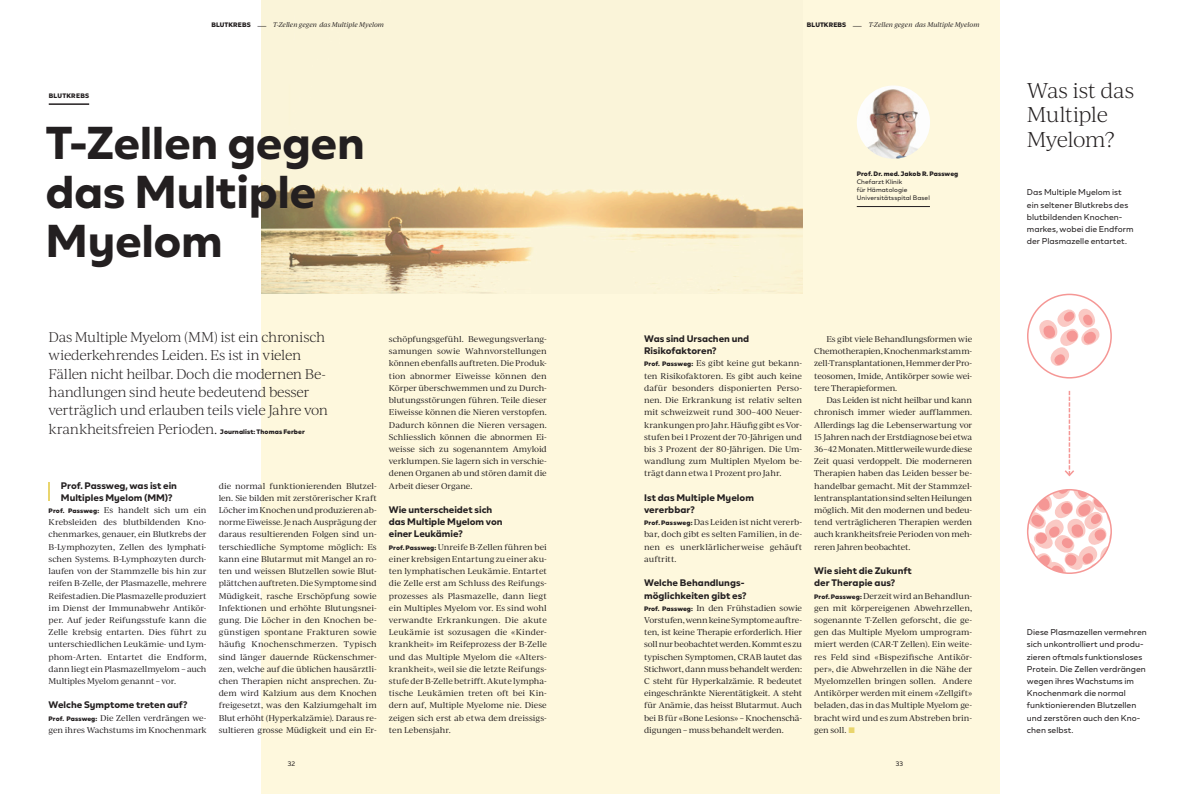
<style>
.page{position:relative;width:1191px;height:794px;background:#fff}
.page>*{position:absolute;margin:0;border:0;box-sizing:border-box;transform-origin:0 0}
.Titel_2{font:700 46px/48.8px "BR Nebula";letter-spacing:-.01em;color:#231f20}
.Titel_5{font:300 20.5px/24.4px "Ivy Journal";letter-spacing:-.03em;color:#231f20}
.Intro_Text{font:300 13.5px/18.3px "Ivy Journal";letter-spacing:-.035em;color:#231f20}
.GT_Titel{font:700 9.5px/12.2px "BR Nebula";color:#231f20}
.GT_Sans{font:8.5px/12.2px "BR Nebula";color:#231f20}
.GT_ohne_Einzug{font:8px/12.2px "Ivy Journal";letter-spacing:-.005em;color:#231f20;text-align:justify}
.GT{font:8px/12.2px "Ivy Journal";letter-spacing:-.025em;color:#231f20;text-align:justify}
.t1{font:italic 6.5px "Ivy Journal";color:#231f20}
.Small_Text{font:6.5px/8.1px "BR Nebula";letter-spacing:.01em;color:#231f20}
.Small_Text_Black{font:900 6.5px "BR Nebula";letter-spacing:.01em;color:#231f20}
.Categroy_Heading{font:900 6.5px "BR Nebula";letter-spacing:.035em;color:#231f20}
.s1{font-family:"BR Nebula";font-weight:900;font-style:normal}
.s2{font-family:"BR Nebula";font-style:normal}
.s3{font-family:"BR Nebula";font-weight:900;font-size:6.5px}
.s4{font-family:"BR Nebula";font-weight:700;color:#e9d56d}
</style>
<div class="page">
<div style="left:261px;top:0;width:738px;height:794px;background:#fef8dd"></div>
<img style="left:261px;top:182px;width:541px;height:111px">
<svg style="left:1064px;top:391px;width:10px;height:86px"></svg>
<hr style="left:49px;top:103px;width:40px;height:2px;background:#231f20">
<svg style="left:49px;top:482px;width:1px;height:19px"></svg>
<hr style="left:856px;top:206px;width:74px;height:1px;background:#231f20">
<img style="left:856px;top:85px;width:74px;height:74px;border-radius:37px">
<svg style="left:1038px;top:307px;width:63px;height:60px"></svg>
<div style="left:1027px;top:294px;width:84px;height:84px;border:2px solid #f59795;border-radius:50%"></div>
<svg style="left:1027px;top:490px;width:84px;height:83px"></svg>
<div style="left:1027px;top:489px;width:85px;height:85px;border:2px solid #f59795;border-radius:50%"></div>
<p class="t1" style="left:211px;top:20px;width:174px"><span class="s1">BLUTKREBS</span> <span class="s2">—</span> T-Zellen gegen das Multiple Myelom</p>
<p class="t1" style="left:807px;top:20px;width:174px"><span class="s1">BLUTKREBS</span> <span class="s2">—</span> T-Zellen gegen das Multiple Myelom</p>
<p class="Categroy_Heading" style="left:49px;top:91px;width:42px">BLUTKREBS</p>
<p class="Titel_2" style="left:45px;top:117px;width:321px">T-Zellen gegen das Multiple<br>Myelom</p>
<p class="Intro_Text" style="left:49px;top:327px;width:281px">Das Multiple Myelom (MM) ist ein chronisch wiederkehrendes Leiden. Es ist in vielen Fällen nicht heilbar. Doch die modernen Be&shy;handlungen sind heute bedeutend besser verträglich und erlauben teils viele Jahre von krankheitsfreien Perioden. <span class="s3">Journalist: Thomas Ferber</span></p>
<p class="GT_Titel" style="left:61px;top:479px;width:118px">Prof. Passweg, was ist ein<br>Multiples Myelom (MM)?</p>
<p class="GT_ohne_Einzug" style="left:49px;top:503px;width:159px"><span class="s3">Prof. Passweg:</span> Es handelt sich um ein Krebsleiden des blutbildenden Kno&shy;chenmarkes, genauer, ein Blutkrebs der B-Lymphozyten, Zellen des lymphati&shy;schen Systems. B-Lymphozyten durch&shy;laufen von der Stammzelle bis hin zur reifen B-Zelle, der Plasmazelle, mehrere Reifestadien. Die Plasmazelle produziert im Dienst der Immunabwehr Antikör&shy;per. Auf jeder Reifungsstufe kann die Zelle krebsig entarten. Dies führt zu unterschiedlichen Leukämie- und Lym&shy;phom-Arten. Entartet die Endform, dann liegt ein Plasmazellmyelom – auch Multiples Myelom genannt – vor.</p>
<p class="GT_Titel" style="left:49px;top:699px;width:140px">Welche Symptome treten auf?</p>
<p class="GT_ohne_Einzug" style="left:49px;top:711px;width:159px"><span class="s3">Prof. Passweg:</span> Die Zellen verdrängen we&shy;gen ihres Wachstums im Knochenmark</p>
<p class="GT_ohne_Einzug" style="left:219px;top:479px;width:159px">die normal funktionierenden Blutzel&shy;len. Sie bilden mit zerstörerischer Kraft Löcher im Knochen und produzieren ab&shy;norme Eiweisse. Je nach Ausprägung der daraus resultierenden Folgen sind un&shy;terschiedliche Symptome möglich: Es kann eine Blutarmut mit Mangel an ro&shy;ten und weissen Blutzellen sowie Blut&shy;plättchen auftreten. Die Symptome sind Müdigkeit, rasche Erschöpfung sowie Infektionen und erhöhte Blutungsnei&shy;gung. Die Löcher in den Knochen be&shy;günstigen spontane Frakturen sowie häufig Knochenschmerzen. Typisch sind länger dauernde Rückenschmer&shy;zen, welche auf die üblichen hausärztli&shy;chen Therapien nicht ansprechen. Zu&shy;dem wird Kalzium aus dem Knochen freigesetzt, was den Kalziumgehalt im Blut erhöht (Hyperkalzämie). Daraus re&shy;sultieren grosse Müdigkeit und ein Er-</p>
<p class="GT_ohne_Einzug" style="left:389px;top:333px;width:159px">schöpfungsgefühl. Bewegungsverlang&shy;samungen sowie Wahnvorstellungen können ebenfalls auftreten. Die Produk&shy;tion abnormer Eiweisse können den Körper überschwemmen und zu Durch&shy;blutungsstörungen führen. Teile dieser Eiweisse können die Nieren verstopfen.<br>Dadurch können die Nieren versagen.<br>Schliesslich können die abnormen Ei&shy;weisse sich zu sogenanntem Amyloid verklumpen. Sie lagern sich in verschie&shy;denen Organen ab und stören damit die Arbeit dieser Organe.</p>
<p class="GT_Titel" style="left:389px;top:503px;width:115px">Wie unterscheidet sich das Multiple Myelom von einer Leukämie?</p>
<p class="GT_ohne_Einzug" style="left:389px;top:540px;width:159px"><span class="s3">Prof. Passweg:</span> Unreife B-Zellen führen bei einer krebsigen Entartung zu einer aku&shy;ten lymphatischen Leukämie. Entartet die Zelle erst am Schluss des Reifungs&shy;prozesses als Plasmazelle, dann liegt ein Multiples Myelom vor. Es sind wohl verwandte Erkrankungen. Die akute Leukämie ist sozusagen die «Kinder&shy;krankheit» im Reifeprozess der B-Zelle und das Multiple Myelom die «Alters&shy;krankheit», weil sie die letzte Reifungs&shy;stufe der B-Zelle betrifft. Akute lympha&shy;tische Leukämien treten oft bei Kin&shy;dern auf, Multiple Myelome nie. Diese zeigen sich erst ab etwa dem dreissigs&shy;ten Lebensjahr.</p>
<p class="Small_Text_Black" style="left:856px;top:169px;width:103px">Prof. Dr. med. Jakob R. Passweg</p>
<p class="Small_Text" style="left:856px;top:178px;width:52px">Chefarzt Klinik für Hämatologie</p>
<p class="Small_Text" style="left:856px;top:194px;width:75px">Universitätsspital Basel</p>
<p class="GT_Titel" style="left:644px;top:332px;width:107px">Was sind Ursachen und<br>Risikofaktoren?</p>
<p class="GT_ohne_Einzug" style="left:644px;top:357px;width:159px"><span class="s3">Prof. Passweg:</span> Es gibt keine gut bekann&shy;ten Risikofaktoren. Es gibt auch keine dafür besonders disponierten Perso&shy;nen. Die Erkrankung ist relativ selten mit schweizweit rund 300–400 Neuer&shy;krankungen pro Jahr. Häufig gibt es Vor&shy;stufen bei 1 Prozent der 70-Jährigen und bis 3 Prozent der 80-Jährigen. Die Um&shy;wandlung zum Multiplen Myelom be&shy;trägt dann etwa 1 Prozent pro Jahr.</p>
<p class="GT_Titel" style="left:644px;top:491px;width:111px">Ist das Multiple Myelom vererbbar?</p>
<p class="GT_ohne_Einzug" style="left:644px;top:516px;width:159px"><span class="s3">Prof. Passweg:</span> Das Leiden ist nicht vererb&shy;bar, doch gibt es selten Familien, in de&shy;nen es unerklärlicherweise gehäuft auftritt.</p>
<p class="GT_Titel" style="left:644px;top:576px;width:104px">Welche Behandlungs&shy;möglichkeiten gibt es?</p>
<p class="GT_ohne_Einzug" style="left:644px;top:601px;width:159px"><span class="s3">Prof. Passweg:</span> In den Frühstadien sowie Vorstufen, wenn keine Symptome auftre&shy;ten, ist keine Therapie erforderlich. Hier soll nur beobachtet werden. Kommt es zu typischen Symptomen, CRAB lautet das Stichwort, dann muss behandelt werden:<br>C steht für Hyperkalzämie. R bedeutet eingeschränkte Nierentätigkeit. A steht für Anämie, das heisst Blutarmut. Auch bei B für «Bone Lesions» – Knochenschä&shy;digungen – muss behandelt werden.</p>
<p class="GT" style="left:814px;top:333px;width:159px;text-indent:12px">Es gibt viele Behandlungsformen wie Chemotherapien, Knochenmarkstamm&shy;zell-Transplantationen, Hemmer der Pro&shy;teosomen, Imide, Antikörper sowie wei&shy;tere Therapieformen.</p>
<p class="GT" style="left:814px;top:394px;width:159px;text-indent:12px">Das Leiden ist nicht heilbar und kann chronisch immer wieder aufflammen.<br>Allerdings lag die Lebenserwartung vor 15 Jahren nach der Erstdiagnose bei etwa 36–42 Monaten. Mittlerweile wurde diese Zeit quasi verdoppelt. Die moderneren Therapien haben das Leiden besser be&shy;handelbar gemacht. Mit der Stammzel&shy;lentransplantation sind selten Heilungen möglich. Mit den modernen und bedeu&shy;tend verträglicheren Therapien werden auch krankheitsfreie Perioden von meh&shy;reren Jahren beobachtet.</p>
<p class="GT_Titel" style="left:814px;top:564px;width:99px">Wie sieht die Zukunft der Therapie aus?</p>
<p class="GT_ohne_Einzug" style="left:814px;top:589px;width:159px"><span class="s3">Prof. Passweg:</span> Derzeit wird an Behandlun&shy;gen mit körpereigenen Abwehrzellen, sogenannte T-Zellen geforscht, die ge&shy;gen das Multiple Myelom umprogram&shy;miert werden (CAR-T Zellen). Ein weite&shy;res Feld sind «Bispezifische Antikör&shy;per», die Abwehrzellen in die Nähe der Myelomzellen bringen sollen. Andere Antikörper werden mit einem «Zellgift» beladen, das in das Multiple Myelom ge&shy;bracht wird und es zum Abstreben brin&shy;gen soll. <span class="s4">■</span></p>
<p class="Small_Text" style="left:288px;top:759px;width:9px">32</p>
<p class="Small_Text" style="left:895px;top:759px;width:9px">33</p>
<p class="Titel_5" style="left:1027px;top:77px;width:109px">Was ist das<br>Multiple<br>Myelom?</p>
<p class="GT_Sans" style="left:1027px;top:186px;width:108px">Das Multiple Myelom ist ein seltener Blutkrebs des blutbildenden Knochen&shy;markes, wobei die Endform der Plasmazelle entartet.</p>
<p class="GT_Sans" style="left:1027px;top:626px;width:121px">Diese Plasmazellen vermehren sich unkontrolliert und produ&shy;zieren oftmals funktionsloses<br>Protein. Die Zellen verdrängen wegen ihres Wachstums im<br>Knochenmark die normal funktionierenden Blutzellen und zerstören auch den Kno&shy;chen selbst.</p>
</div>
